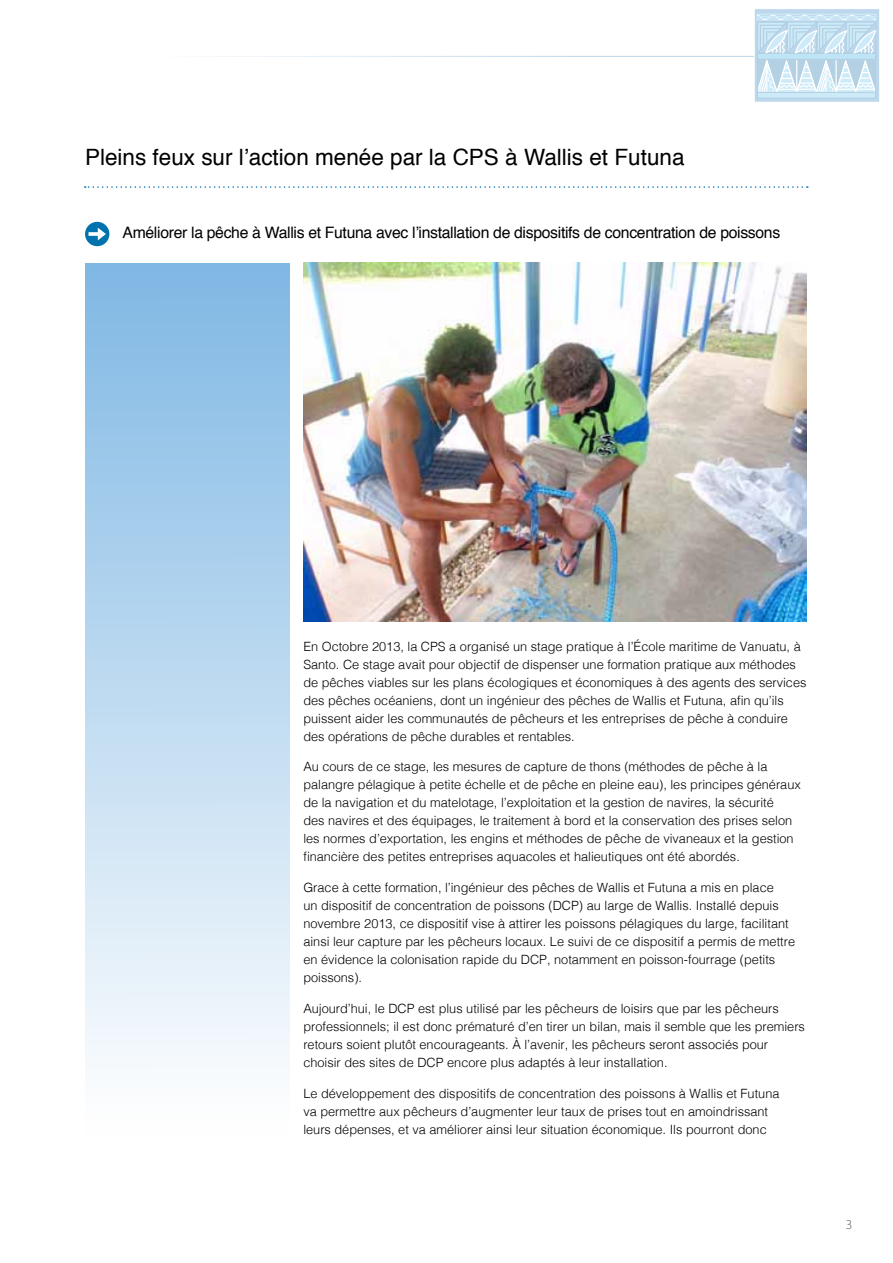
<style>
.page{position:relative;width:893px;height:1263px;background:#fff}
.page>*{position:absolute;margin:0;border:0;box-sizing:border-box;transform-origin:0 0}
.t1{font:22.5px "Helvetica";color:#000}
.t2{font:15.75px "Helvetica";letter-spacing:-.02em;color:#000}
.t3{font:300 13.5px "Myriad Pro";color:#58595b}
.t4{font:300 12.75px/18px "Helvetica";color:#000}
</style>
<div class="page">
<hr style="left:43px;top:56px;width:711px;height:1px;background:#1870b9">
<div style="left:754px;top:8px;width:126px;height:94px;background:#bed7ec;border:1px solid #fff"></div>
<svg style="left:757px;top:14px;width:120px;height:84px"></svg>
<div style="left:85px;top:263px;width:204px;height:872px;background:linear-gradient(to bottom,#7fb7e4,#fff)"></div>
<div style="left:85px;top:222px;width:24px;height:24px;background:#0073ae;border-radius:50%"></div>
<svg style="left:98px;top:228px;width:8px;height:12px"></svg>
<svg style="left:89px;top:232px;width:10px;height:4px"></svg>
<img style="left:303px;top:262px;width:503px;height:359px">
<svg style="left:85px;top:186px;width:723px;height:2px"></svg>
<h1 class="t1" style="left:85px;top:140px;width:601px">Pleins feux sur l’action menée par la CPS à Wallis et Futuna</h1>
<p class="t2" style="left:123px;top:220px;width:659px">Améliorer la pêche à Wallis et Futuna avec l’installation de dispositifs de concentration de poissons</p>
<p class="t4" style="left:303px;top:636px;width:505px">En Octobre 2013, la CPS a organisé un stage pratique à l’école maritime de Vanuatu, à Santo. Ce stage avait pour objectif de dispenser une formation pratique aux méthodes de pêches viables sur les plans écologiques et économiques à des agents des services des pêches océaniens, dont un ingénieur des pêches de Wallis et Futuna, afin qu’ils puissent aider les communautés de pêcheurs et les entreprises de pêche à conduire des opérations de pêche durables et rentables.</p>
<p class="t4" style="left:303px;top:757px;width:499px">Au cours de ce stage, les mesures de capture de thons (méthodes de pêche à la palangre pélagique à petite échelle et de pêche en pleine eau), les principes généraux de la navigation et du matelotage, l’exploitation et la gestion de navires, la sécurité<br>des navires et des équipages, le traitement à bord et la conservation des prises selon les normes d’exportation, les engins et méthodes de pêche de vivaneaux et la gestion financière des petites entreprises aquacoles et halieutiques ont été abordés.</p>
<p class="t4" style="left:303px;top:878px;width:493px">Grace à cette formation, l’ingénieur des pêches de Wallis et Futuna a mis en place<br>un dispositif de concentration de poissons (DCP) au large de Wallis. Installé depuis novembre 2013, ce dispositif vise à attirer les poissons pélagiques du large, facilitant ainsi leur capture par les pêcheurs locaux. Le suivi de ce dispositif a permis de mettre en évidence la colonisation rapide du DCP, notamment en poisson-fourrage (petits poissons).</p>
<p class="t4" style="left:303px;top:998px;width:503px">Aujourd’hui, le DCP est plus utilisé par les pêcheurs de loisirs que par les pêcheurs professionnels; il est donc prématuré d’en tirer un bilan, mais il semble que les premiers retours soient plutôt encourageants. à l’avenir, les pêcheurs seront associés pour choisir des sites de DCP encore plus adaptés à leur installation.</p>
<p class="t4" style="left:303px;top:1083px;width:478px">Le développement des dispositifs de concentration des poissons à Wallis et Futuna va permettre aux pêcheurs d’augmenter leur taux de prises tout en amoindrissant leurs dépenses, et va améliorer ainsi leur situation économique. Ils pourront donc</p>
<p class="t3" style="left:846px;top:1216px;width:8px">3</p>
</div>
